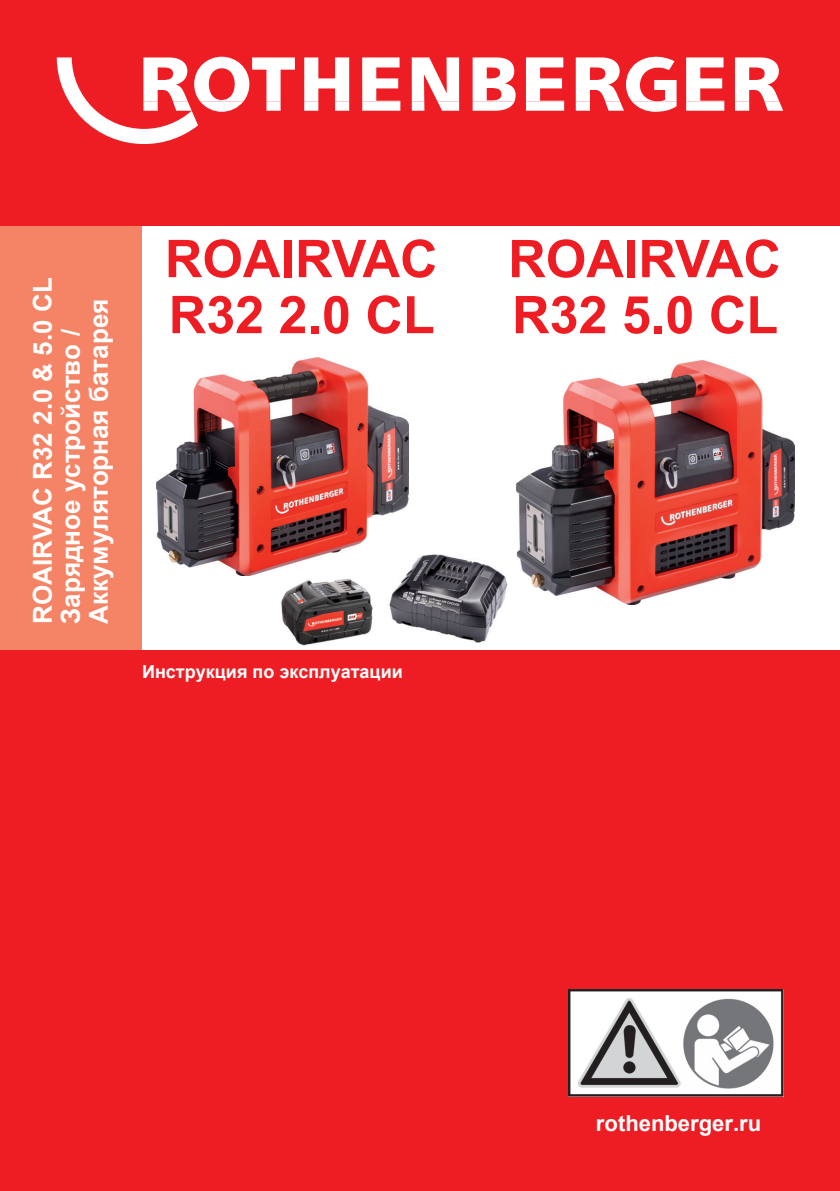
<style>
.page{position:relative;width:840px;height:1191px;background:#fff}
.page>*{position:absolute;margin:0;border:0;box-sizing:border-box;transform-origin:0 0}
.t1{font:700 52px/56px "Arial";color:#ee1d23}
.t2{font:700 26px/28px "Arial";color:#fff}
.t3{font:700 22px "Arial";color:#fff}
.t4{font:700 18px "Arial";color:#fff}
</style>
<div class="page">
<div style="left:0;top:0;width:839px;height:1191px;background:#ee1d23"></div>
<div style="left:142px;top:226px;width:697px;height:424px;background:#fff"></div>
<div style="left:0;top:226px;width:142px;height:424px;background:#f48465"></div>
<img style="left:568px;top:989px;width:214px;height:108px">
<svg style="left:57px;top:57px;width:725px;height:87px"></svg>
<img style="left:156px;top:357px;width:252px;height:219px">
<img style="left:516px;top:361px;width:277px;height:243px">
<img style="left:387px;top:551px;width:120px;height:92px">
<img style="left:281px;top:578px;width:91px;height:67px">
<p class="t2" style="left:29px;top:624px;width:348px;rotate:-90deg">ROAIRVAC R32 2.0 &amp; 5.0 CL<br>Зарядное устройство /<br>Аккумуляторная батарея</p>
<h1 class="t1" style="left:165px;top:231px;width:274px">ROAIRVAC<br>R32 2.0 CL</h1>
<h1 class="t1" style="left:508px;top:231px;width:274px">ROAIRVAC<br>R32 5.0 CL</h1>
<p class="t4" style="left:142px;top:659px;width:262px">Инструкция по эксплуатации</p>
<p class="t3" style="left:595px;top:1107px;width:167px">rothenberger.ru</p>
</div>
